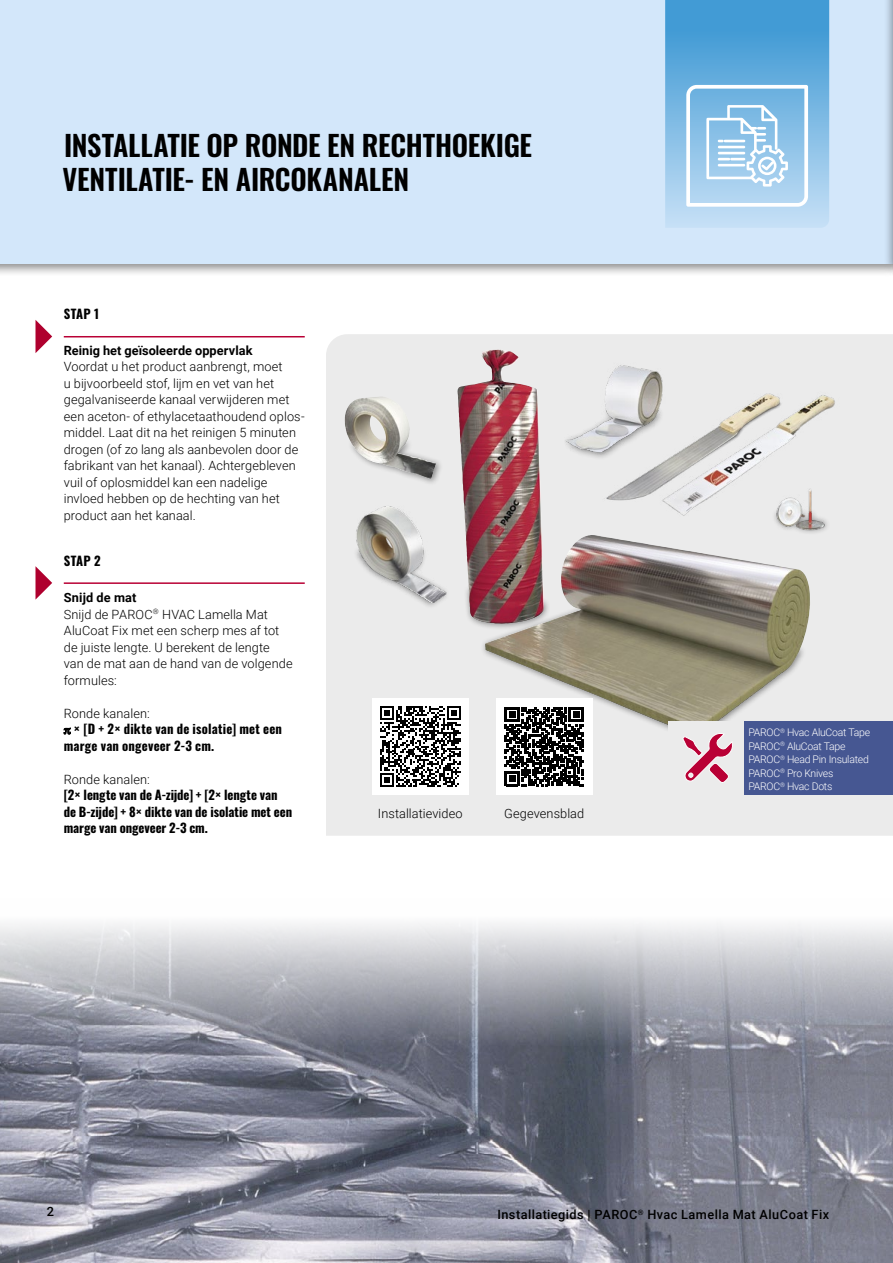
<style>
.page{position:relative;width:893px;height:1263px;background:#fff}
.page>*{position:absolute;margin:0;border:0;box-sizing:border-box;transform-origin:0 0}
.t1{font:600 28.5px/34.2px "Oswald";letter-spacing:-.005em;color:#000}
.t2{font:300 12.75px/16.5px "Roboto";letter-spacing:.01em;color:#000}
.t3{font:700 12.75px/16.5px "Oswald";color:#000}
.t4{font:500 12.75px "Roboto";letter-spacing:.035em;color:#000}
.t5{font:700 12.75px "Roboto";letter-spacing:.005em;color:#000}
.t6{font:300 10.5px/13.5px "Roboto";letter-spacing:-.025em;color:#fff}
.s1{font-weight:700}
</style>
<div class="page">
<div style="left:326px;top:334px;width:567px;height:502px;background:#ebebeb"></div>
<div style="left:464px;top:584px;width:343px;height:159px;background:#000;opacity:.45"></div>
<img style="left:469px;top:589px;width:331px;height:147px">
<img style="left:457px;top:350px;width:87px;height:274px">
<svg style="left:36px;top:320px;width:16px;height:33px"></svg>
<svg style="left:36px;top:566px;width:16px;height:33px"></svg>
<div style="left:0;top:0;width:893px;height:277px;background:#000;opacity:.45"></div>
<div style="left:0;top:0;width:893px;height:263px;background:#d3e7fa"></div>
<hr style="left:64px;top:336px;width:241px;height:1px;background:#b90035">
<hr style="left:64px;top:582px;width:241px;height:2px;background:#b90035">
<svg style="left:665px;top:0;width:164px;height:227px;background:#85bee5"></svg>
<div style="left:884px;top:0;width:9px;height:277px;background:#000;opacity:.45"></div>
<div style="left:372px;top:698px;width:96px;height:97px;background:#fff"></div>
<svg style="left:380px;top:706px;width:81px;height:81px"></svg>
<div style="left:496px;top:698px;width:96px;height:97px;background:#fff"></div>
<svg style="left:505px;top:707px;width:79px;height:79px"></svg>
<div style="left:669px;top:721px;width:224px;height:74px;background:#ebebeb"></div>
<div style="left:744px;top:721px;width:149px;height:74px;background:#465792"></div>
<svg style="left:683px;top:733px;width:50px;height:50px"></svg>
<img style="left:660px;top:392px;width:182px;height:130px">
<img style="left:602px;top:388px;width:183px;height:115px">
<div style="left:353px;top:546px;width:98px;height:63px;background:#ebebeb"></div>
<img style="left:355px;top:505px;width:91px;height:97px">
<img style="left:0;top:923px;width:893px;height:340px">
<div style="left:563px;top:405px;width:102px;height:55px;background:#000;opacity:.45"></div>
<img style="left:565px;top:362px;width:100px;height:93px">
<div style="left:771px;top:508px;width:60px;height:27px;background:#000;opacity:.45"></div>
<img style="left:776px;top:488px;width:50px;height:43px">
<div style="left:347px;top:438px;width:96px;height:48px;background:#000;opacity:.45"></div>
<img style="left:351px;top:443px;width:58px;height:29px">
<img style="left:345px;top:397px;width:36px;height:45px">
<h1 class="t1" style="left:62px;top:130px;width:471px">INSTALLATIE OP RONDE EN RECHTHOEKIGE<br>VENTILATIE- EN AIRCOKANALEN</h1>
<p class="t3" style="left:64px;top:307px;width:37px">STAP 1</p>
<p class="t5" style="left:64px;top:341px;width:190px">Reinig het geïsoleerde oppervlak</p>
<p class="t2" style="left:64px;top:358px;width:242px">Voordat u het product aanbrengt, moet<br>u bijvoorbeeld stof, lijm en vet van het gegalvaniseerde kanaal verwijderen met een aceton- of ethylacetaathoudend oplos&shy;middel. Laat dit na het reinigen 5 minuten drogen (of zo lang als aanbevolen door de fabrikant van het kanaal). Achtergebleven vuil of oplosmiddel kan een nadelige invloed hebben op de hechting van het product aan het kanaal.</p>
<p class="t3" style="left:64px;top:553px;width:38px">STAP 2</p>
<p class="t2" style="left:64px;top:589px;width:230px"><span class="s1">Snijd de mat<br></span>Snijd de PAROC<sup>®</sup> HVAC Lamella Mat<br>AluCoat Fix met een scherp mes af tot de juiste lengte. U berekent de lengte van de mat aan de hand van de volgende formules:</p>
<p class="t2" style="left:64px;top:704px;width:88px">Ronde kanalen:</p>
<p class="t3" style="left:64px;top:721px;width:220px;text-indent:10px">× [D + 2× dikte van de isolatie] met een marge van ongeveer 2-3 cm.</p>
<p class="t2" style="left:64px;top:770px;width:88px">Ronde kanalen:</p>
<p class="t3" style="left:64px;top:787px;width:230px">[2× lengte van de A-zijde] + [2× lengte van de B-zijde] + 8× dikte van de isolatie met een marge van ongeveer 2-3 cm.</p>
<p class="t2" style="left:378px;top:804px;width:86px">Installatievideo</p>
<p class="t2" style="left:504px;top:804px;width:81px">Gegevensblad</p>
<p class="t6" style="left:748px;top:725px;width:123px">PAROC<sup>®</sup> Hvac AluCoat Tape<br>PAROC<sup>®</sup> AluCoat Tape<br>PAROC<sup>®</sup> Head Pin Insulated<br>PAROC<sup>®</sup> Pro Knives<br>PAROC<sup>®</sup> Hvac Dots</p>
<p class="t4" style="left:47px;top:1203px;width:9px">2</p>
<p class="t4" style="left:497px;top:1205px;width:333px">Installatiegids | PAROC<sup>®</sup> Hvac Lamella Mat AluCoat Fix</p>
</div>
